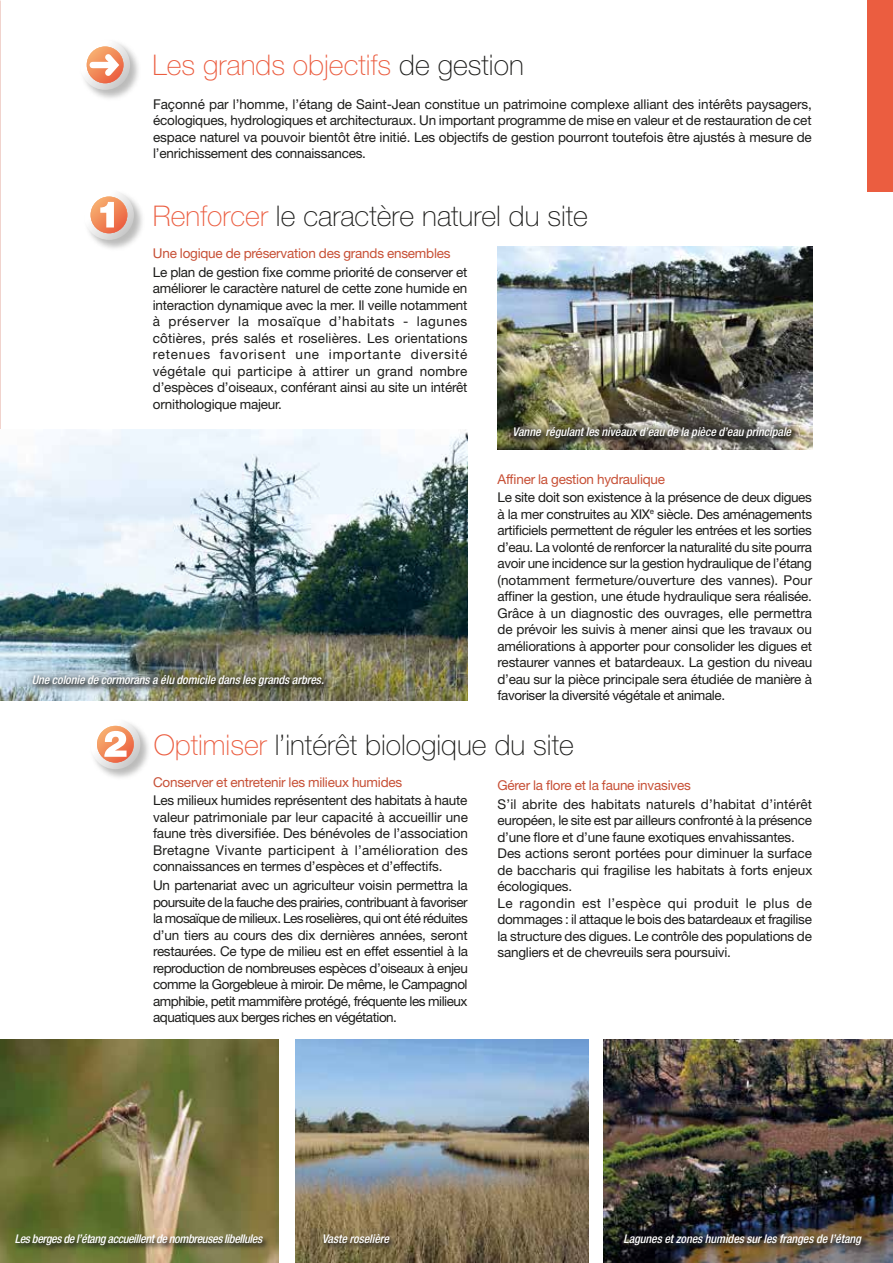
<style>
.page{position:relative;width:893px;height:1263px;background:#fff}
.page>*{position:absolute;margin:0;border:0;box-sizing:border-box;transform-origin:0 0}
.t1{font:100 28.5px "Helvetica Neue LT Std";color:#1d1d1b}
.t2{font:100 28.5px "Helvetica Neue LT Std";color:#eb5d40}
.t3{font:13.5px/16.5px "Helvetica Neue LT Std";letter-spacing:-.015em;color:#1d1d1b;text-align:justify}
.t4{font:13.5px "Helvetica Neue LT Std";letter-spacing:-.015em;color:#c75036}
.t5{font:italic 500 condensed 12px "Helvetica Neue LT Std";letter-spacing:-.005em;color:#fff}
.t6{font:italic 500 condensed 12px "Helvetica Neue LT Std";letter-spacing:-.03em;color:#fff}
.s1{color:#1d1d1b}
.s2{color:#eb5d40}
</style>
<div class="page">
<div style="left:867px;top:0;width:26px;height:191px;background:#eb5d40"></div>
<img style="left:84px;top:43px;width:55px;height:56px">
<svg style="left:80px;top:40px;width:50px;height:50px"></svg>
<svg style="left:87px;top:46px;width:36px;height:37px"></svg>
<img style="left:88px;top:194px;width:55px;height:55px">
<svg style="left:84px;top:190px;width:50px;height:50px"></svg>
<svg style="left:91px;top:197px;width:36px;height:36px"></svg>
<img style="left:94px;top:723px;width:55px;height:55px">
<svg style="left:90px;top:719px;width:50px;height:50px"></svg>
<svg style="left:97px;top:726px;width:37px;height:37px"></svg>
<img style="left:497px;top:246px;width:315px;height:203px">
<img style="left:295px;top:1040px;width:294px;height:223px">
<img style="left:604px;top:1040px;width:289px;height:223px">
<img style="left:0;top:430px;width:468px;height:271px">
<img style="left:24px;top:666px;width:308px;height:29px">
<img style="left:508px;top:420px;width:296px;height:30px">
<img style="left:507px;top:420px;width:292px;height:25px">
<img style="left:0;top:1040px;width:279px;height:223px">
<svg style="left:14px;top:1233px;width:256px;height:20px;background:#686b3b"></svg>
<svg style="left:322px;top:1233px;width:75px;height:17px"></svg>
<svg style="left:622px;top:1233px;width:247px;height:20px;background:#433a31"></svg>
<h1 class="t2" style="left:153px;top:49px;width:373px">Les grands objectifs <span class="s1">de gestion</span></h1>
<p class="t3" style="left:153px;top:96px;width:660px">Façonné par l’homme, l’étang de Saint-Jean constitue un patrimoine complexe alliant des intérêts paysagers, écologiques, hydrologiques et architecturaux. Un important programme de mise en valeur et de restauration de cet espace naturel va pouvoir bientôt être initié. Les objectifs de gestion pourront toutefois être ajustés à mesure de l’enrichissement des connaissances.</p>
<h1 class="t1" style="left:153px;top:199px;width:437px"><span class="s2">Renforcer</span> le caractère naturel du site</h1>
<p class="t4" style="left:153px;top:245px;width:299px">Une logique de préservation des grands ensembles</p>
<p class="t3" style="left:153px;top:264px;width:316px">Le plan de gestion fixe comme priorité de conserver et améliorer le caractère naturel de cette zone humide en interaction dynamique avec la mer. Il veille notamment à préserver la mosaïque d’habitats - lagunes côtières, prés salés et roselières. Les orientations retenues favorisent une importante diversité végétale qui participe à attirer un grand nombre d’espèces d’oiseaux, conférant ainsi au site un intérêt ornithologique majeur.</p>
<p class="t5" style="left:32px;top:673px;width:294px">Une colonie de cormorans a élu domicile dans les grands arbres.</p>
<p class="t5" style="left:513px;top:424px;width:280px">Vanne régulant les niveaux d’eau de la pièce d’eau principale</p>
<p class="t4" style="left:497px;top:471px;width:169px">Affiner la gestion hydraulique</p>
<p class="t3" style="left:497px;top:489px;width:316px">Le site doit son existence à la présence de deux digues à la mer construites au XIX<sup>e</sup> siècle. Des aménagements artificiels permettent de réguler les entrées et les sorties d’eau. La volonté de renforcer la naturalité du site pourra avoir une incidence sur la gestion hydraulique de l’étang (notamment fermeture/ouverture des vannes). Pour affiner la gestion, une étude hydraulique sera réalisée.<br>Grâce à un diagnostic des ouvrages, elle permettra de prévoir les suivis à mener ainsi que les travaux ou améliorations à apporter pour consolider les digues et restaurer vannes et batardeaux. La gestion du niveau d’eau sur la pièce principale sera étudiée de manière à favoriser la diversité végétale et animale.</p>
<h1 class="t1" style="left:154px;top:728px;width:422px"><span class="s2">Optimiser</span> l’intérêt biologique du site</h1>
<p class="t4" style="left:153px;top:774px;width:251px">Conserver et entretenir les milieux humides</p>
<p class="t3" style="left:153px;top:792px;width:316px">Les milieux humides représentent des habitats à haute valeur patrimoniale par leur capacité à accueillir une faune très diversifiée. Des bénévoles de l’association Bretagne Vivante participent à l’amélioration des connaissances en termes d’espèces et d’effectifs.</p>
<p class="t3" style="left:153px;top:877px;width:316px">Un partenariat avec un agriculteur voisin permettra la poursuite de la fauche des prairies, contribuant à favoriser la mosaïque de milieux. Les roselières, qui ont été réduites d’un tiers au cours des dix dernières années, seront restaurées. Ce type de milieu est en effet essentiel à la reproduction de nombreuses espèces d’oiseaux à enjeu comme la Gorgebleue à miroir. De même, le Campagnol amphibie, petit mammifère protégé, fréquente les milieux aquatiques aux berges riches en végétation.</p>
<p class="t4" style="left:497px;top:777px;width:195px">Gérer la flore et la faune invasives</p>
<p class="t3" style="left:497px;top:795px;width:316px;text-align:left">S’il abrite des habitats naturels d’habitat d’intérêt européen, le site est par ailleurs confronté à la présence d’une flore et d’une faune exotiques envahissantes.<br>Des actions seront portées pour diminuer la surface de baccharis qui fragilise les habitats à forts enjeux écologiques.<br>Le ragondin est l’espèce qui produit le plus de dommages : il attaque le bois des batardeaux et fragilise la structure des digues. Le contrôle des populations de sangliers et de chevreuils sera poursuivi.</p>
<p class="t6" style="left:15px;top:1232px;width:249px">Les berges de l’étang accueillent de nombreuses libellules</p>
<p class="t5" style="left:322px;top:1232px;width:69px">Vaste roselière</p>
<p class="t5" style="left:623px;top:1232px;width:239px">Lagunes et zones humides sur les franges de l’étang</p>
</div>
